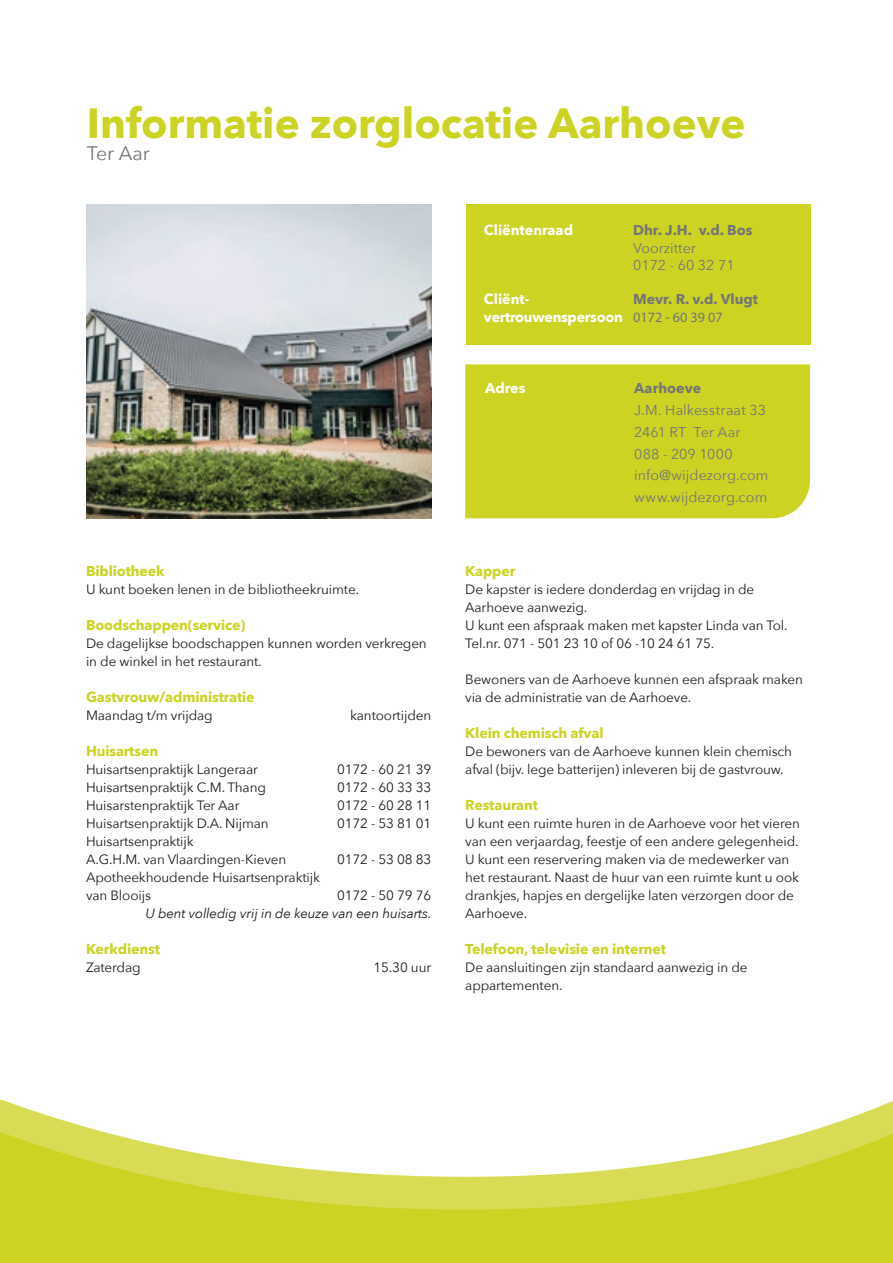
<style>
.page{position:relative;width:893px;height:1263px;background:#fff}
.page>*{position:absolute;margin:0;border:0;box-sizing:border-box;transform-origin:0 0}
.t1{font:700 42px "Avenir Next";color:#ccd323}
.t2{font:19.5px "Avenir Next";color:#747577}
.t3{font:700 14.25px "Avenir Next";letter-spacing:-.01em;color:#ccd323}
.t4{font:14.25px/21.8px "Avenir Next";letter-spacing:.005em;color:#747577}
.t5{font:700 14.25px/17.2px "Avenir Next";letter-spacing:-.02em;color:#fff}
.t6{font:700 14.25px "Avenir Next";color:#fff}
.t7{font:700 14.25px "Avenir Next";color:#747577}
.t8{font:13.5px/18px "Avenir Next";letter-spacing:-.01em;color:#1d1d1b}
.t9{font:italic 13.5px "Avenir Next";letter-spacing:-.01em;color:#1d1d1b}
.s1{color:#747577}
.s2{font-family:"Myriad Pro";font-weight:400;color:#747577}
</style>
<div class="page">
<img style="left:86px;top:205px;width:346px;height:313px">
<svg style="left:0;top:1099px;width:893px;height:28px"></svg>
<svg style="left:0;top:1127px;width:893px;height:136px;fill:#ccd323"></svg>
<div style="left:466px;top:205px;width:344px;height:140px;background:#ccd323"></div>
<div style="left:465px;top:364px;width:345px;height:154px;background:#ccd323"></div>
<h1 class="t1" style="left:87px;top:87px;width:660px">Informatie zorglocatie Aarhoeve</h1>
<h2 class="t2" style="left:87px;top:137px;width:65px">Ter Aar</h2>
<p class="t6" style="left:484px;top:218px;width:91px">Cliëntenraad</p>
<p class="t7" style="left:633px;top:218px;width:121px">Dhr. J.H. v.d. Bos</p>
<p class="t4" style="left:633px;top:238px;width:103px;line-height:17.2px">Voorzitter<br>0172 - 60 32 71</p>
<p class="t6" style="left:484px;top:287px;width:47px">Cliënt-</p>
<p class="t5" style="left:484px;top:291px;width:276px;text-indent:149px"><span class="s1">Mevr. R. v.d. Vlugt </span>vertrouwenspersoon <span class="s2">0172 - 60 39 07</span></p>
<p class="t3" style="left:86px;top:559px;width:80px">Bibliotheek</p>
<p class="t8" style="left:86px;top:580px;width:275px">U kunt boeken lenen in de bibliotheekruimte.</p>
<p class="t3" style="left:86px;top:613px;width:161px">Boodschappen(service)</p>
<p class="t8" style="left:86px;top:634px;width:342px">De dagelijkse boodschappen kunnen worden verkregen in de winkel in het restaurant.</p>
<p class="t3" style="left:86px;top:685px;width:170px">Gastvrouw/administratie</p>
<p class="t8" style="left:86px;top:706px;width:128px">Maandag t/m vrijdag</p>
<p class="t8" style="left:350px;top:706px;width:83px">kantoortijden</p>
<p class="t3" style="left:86px;top:739px;width:74px">Huisartsen</p>
<p class="t8" style="left:86px;top:760px;width:173px">Huisartsenpraktijk Langeraar</p>
<p class="t8" style="left:337px;top:760px;width:96px">0172 - 60 21 39</p>
<p class="t8" style="left:86px;top:778px;width:181px">Huisartsenpraktijk C.M. Thang</p>
<p class="t8" style="left:337px;top:778px;width:96px">0172 - 60 33 33</p>
<p class="t8" style="left:86px;top:796px;width:155px">Huisarstenpraktijk Ter Aar</p>
<p class="t8" style="left:337px;top:796px;width:96px">0172 - 60 28 11</p>
<p class="t8" style="left:86px;top:814px;width:184px">Huisartsenpraktijk D.A. Nijman</p>
<p class="t8" style="left:337px;top:814px;width:96px">0172 - 53 81 01</p>
<p class="t8" style="left:86px;top:832px;width:202px">Huisartsenpraktijk<br>A.G.H.M. van Vlaardingen-Kieven</p>
<p class="t8" style="left:337px;top:850px;width:96px">0172 - 53 08 83</p>
<p class="t8" style="left:86px;top:868px;width:236px">Apotheekhoudende Huisartsenpraktijk van Blooijs</p>
<p class="t8" style="left:337px;top:886px;width:96px">0172 - 50 79 76</p>
<p class="t9" style="left:145px;top:902px;width:288px">U bent volledig vrij in de keuze van een huisarts.</p>
<p class="t3" style="left:86px;top:937px;width:75px">Kerkdienst</p>
<p class="t8" style="left:86px;top:958px;width:56px">Zaterdag</p>
<p class="t8" style="left:374px;top:958px;width:59px">15.30 uur</p>
<p class="t6" style="left:485px;top:376px;width:42px">Adres</p>
<p class="t7" style="left:634px;top:376px;width:68px">Aarhoeve</p>
<p class="t4" style="left:634px;top:399px;width:136px">J.M. Halkesstraat 33<br>2461 RT Ter Aar<br>088 - 209 1000 info@wijdezorg.com www.wijdezorg.com</p>
<p class="t3" style="left:465px;top:559px;width:52px">Kapper</p>
<p class="t8" style="left:465px;top:580px;width:324px">De kapster is iedere donderdag en vrijdag in de Aarhoeve aanwezig.<br>U kunt een afspraak maken met kapster Linda van Tol.<br>Tel.nr. 071 - 501 23 10 of 06 -10 24 61 75.</p>
<p class="t8" style="left:465px;top:670px;width:339px">Bewoners van de Aarhoeve kunnen een afspraak maken via de administratie van de Aarhoeve.</p>
<p class="t3" style="left:465px;top:721px;width:140px">Klein chemisch afval</p>
<p class="t8" style="left:465px;top:742px;width:328px">De bewoners van de Aarhoeve kunnen klein chemisch afval (bijv. lege batterijen) inleveren bij de gastvrouw.</p>
<p class="t3" style="left:465px;top:793px;width:74px">Restaurant</p>
<p class="t8" style="left:465px;top:814px;width:336px">U kunt een ruimte huren in de Aarhoeve voor het vieren van een verjaardag, feestje of een andere gelegenheid.<br>U kunt een reservering maken via de medewerker van het restaurant. Naast de huur van een ruimte kunt u ook drankjes, hapjes en dergelijke laten verzorgen door de Aarhoeve.</p>
<p class="t3" style="left:465px;top:937px;width:202px">Telefoon, televisie en internet</p>
<p class="t8" style="left:465px;top:958px;width:284px">De aansluitingen zijn standaard aanwezig in de appartementen.</p>
</div>
